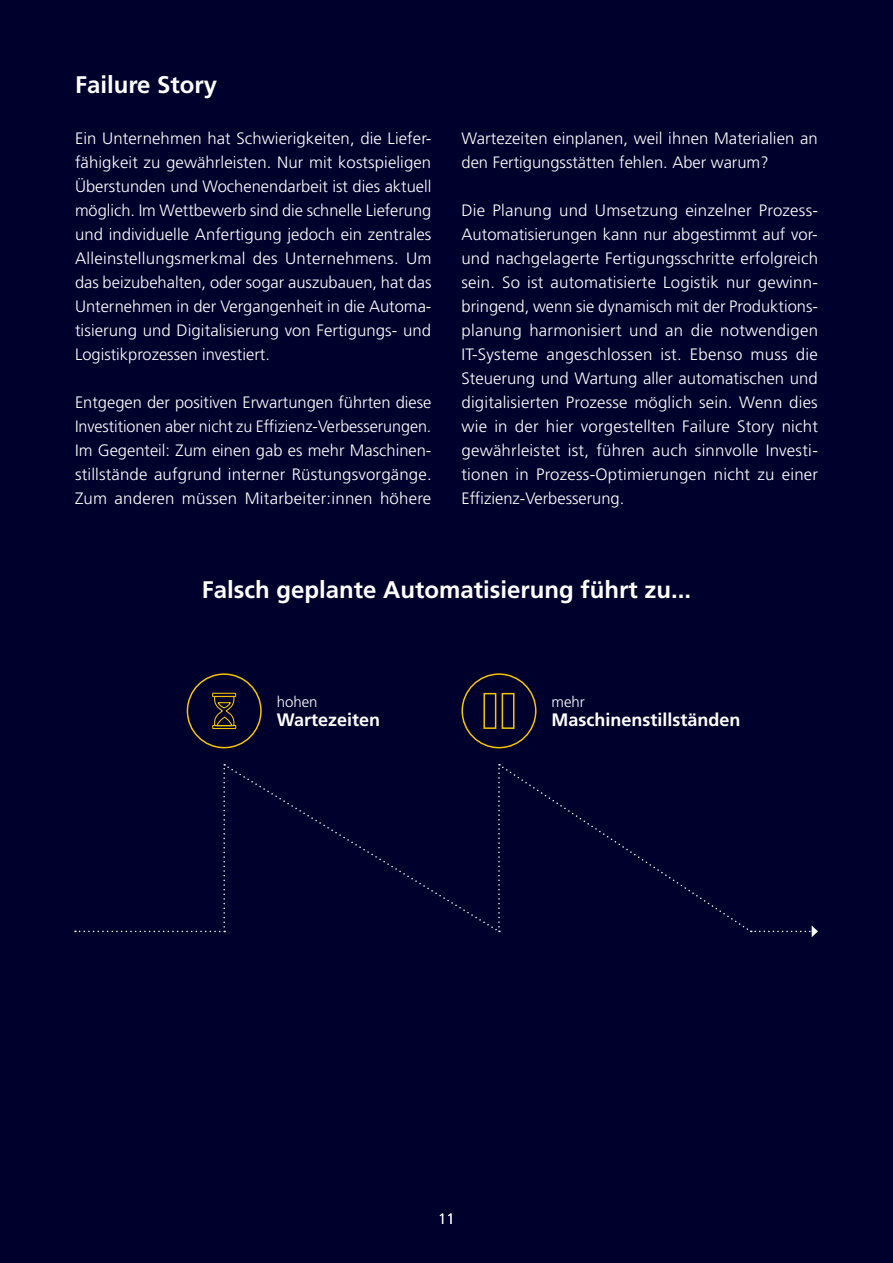
<style>
.page{position:relative;width:893px;height:1263px;background:#00002d}
.page>*{position:absolute;margin:0;border:0;box-sizing:border-box;transform-origin:0 0}
.t1{font:700 24px "Frutiger LT Pro";color:#fff}
.t2{font:700 18px "Frutiger LT Pro";color:#fff}
.t3{font:300 16.5px/24px "Frutiger LT Pro";letter-spacing:.005em;color:#fff;text-align:justify}
.t4{font:300 15px "Frutiger LT Pro";color:#fff}
</style>
<div class="page">
<div style="left:502px;top:693px;width:12px;height:36px;border:2px solid #f5c500"></div>
<div style="left:483px;top:693px;width:13px;height:36px;border:2px solid #f5c500"></div>
<div style="left:461px;top:673px;width:75px;height:75px;border:2px solid #f5c500;border-radius:50%"></div>
<svg style="left:214px;top:697px;width:21px;height:28px"></svg>
<div style="left:212px;top:693px;width:24px;height:4px;border:1px solid #f5c500"></div>
<div style="left:212px;top:725px;width:24px;height:4px;border:1px solid #f5c500"></div>
<div style="left:187px;top:673px;width:75px;height:75px;border:2px solid #f5c500;border-radius:50%"></div>
<svg style="left:227px;top:766px;width:270px;height:165px"></svg>
<svg style="left:75px;top:764px;width:150px;height:168px"></svg>
<svg style="left:498px;top:764px;width:320px;height:173px"></svg>
<h1 class="t1" style="left:75px;top:70px;width:144px">Failure Story</h1>
<p class="t3" style="left:75px;top:126px;width:358px">Ein Unternehmen hat Schwierigkeiten, die Liefer&shy;fähigkeit zu gewährleisten. Nur mit kostspieligen Überstunden und Wochenendarbeit ist dies aktuell möglich. Im Wettbewerb sind die schnelle Lieferung und individuelle Anfertigung jedoch ein zentrales Alleinstellungsmerkmal des Unternehmens. Um das beizubehalten, oder sogar auszubauen, hat das Unternehmen in der Vergangenheit in die Automa&shy;tisierung und Digitalisierung von Fertigungs- und Logistikprozessen investiert.</p>
<p class="t3" style="left:75px;top:390px;width:358px">Entgegen der positiven Erwartungen führten diese Investitionen aber nicht zu Effizienz‑Verbesserungen.<br>Im Gegenteil: Zum einen gab es mehr Maschinen&shy;stillstände aufgrund interner Rüstungsvorgänge.<br>Zum anderen müssen Mitarbeiter:innen höhere</p>
<p class="t3" style="left:461px;top:126px;width:358px">Wartezeiten einplanen, weil ihnen Materialien an den Fertigungsstätten fehlen. Aber warum?</p>
<p class="t3" style="left:461px;top:198px;width:358px">Die Planung und Umsetzung einzelner Prozess-Automatisierungen kann nur abgestimmt auf vor&shy;und nachgelagerte Fertigungsschritte erfolgreich sein. So ist automatisierte Logistik nur gewinn&shy;bringend, wenn sie dynamisch mit der Produktions&shy;planung harmonisiert und an die notwendigen IT-Systeme angeschlossen ist. Ebenso muss die Steuerung und Wartung aller automatischen und digitalisierten Prozesse möglich sein. Wenn dies wie in der hier vorgestellten Failure Story nicht gewährleistet ist, führen auch sinnvolle Investi&shy;tionen in Prozess-Optimierungen nicht zu einer Effizienz-Verbesserung.</p>
<h1 class="t1" style="left:202px;top:576px;width:491px">Falsch geplante Automatisierung führt zu...</h1>
<p class="t4" style="left:277px;top:693px;width:42px">hohen</p>
<p class="t2" style="left:277px;top:709px;width:105px">Wartezeiten</p>
<p class="t4" style="left:551px;top:693px;width:35px">mehr</p>
<p class="t2" style="left:551px;top:709px;width:190px">Maschinenstillständen</p>
<p class="t4" style="left:438px;top:1210px;width:18px">11</p>
</div>
